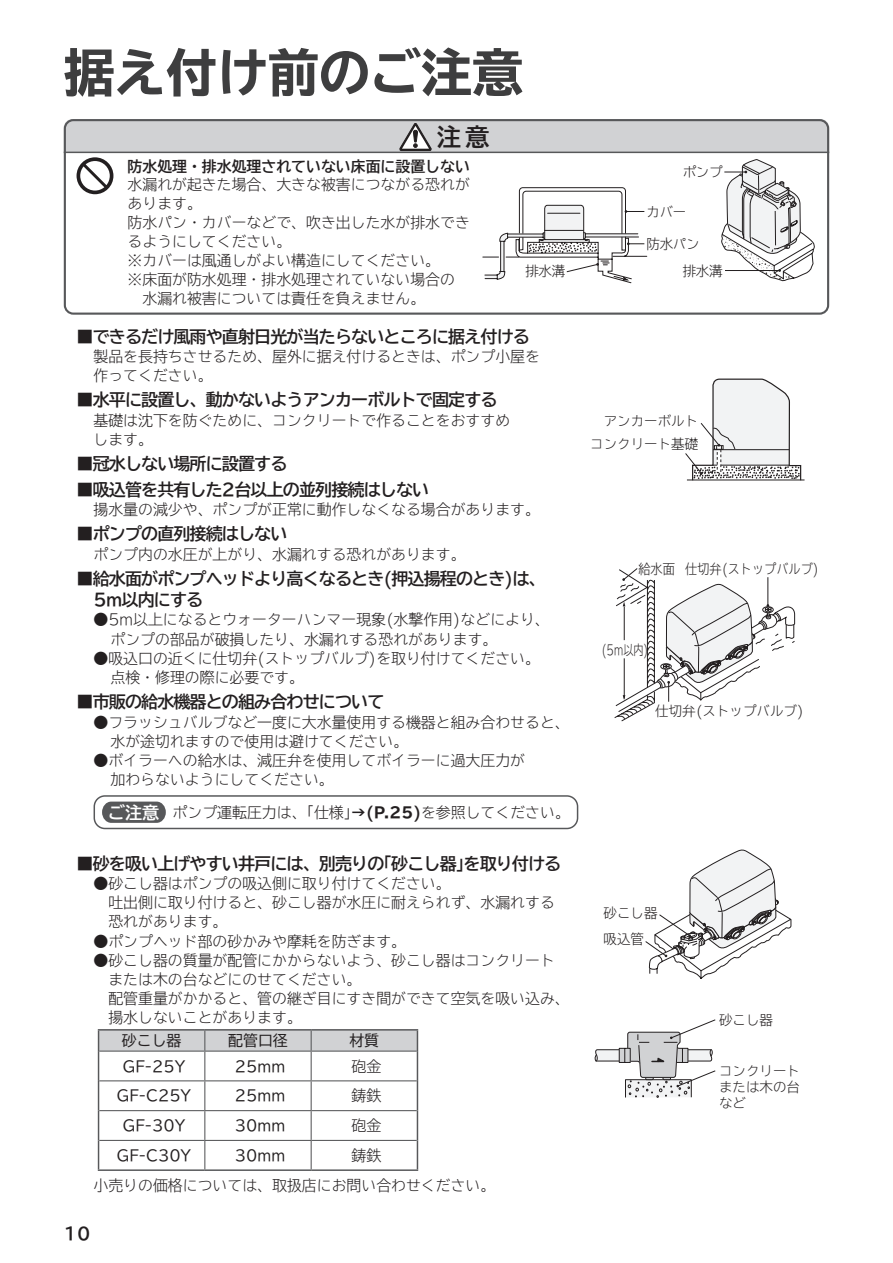
<style>
.page{position:relative;width:893px;height:1263px;background:#fff}
.page>*{position:absolute;margin:0;border:0;box-sizing:border-box;transform-origin:0 0}
.t1{font:700 expanded 51px "TBUD Go Std";color:#3e3e3f}
.t2{font:24.3px "TBUD Go Std Bold 90 pv RKSJ H";color:#231f20}
.t3{font:700 16.95px/21.3px "TBUD Go Std";letter-spacing:-.05em;color:#231f20}
.t4{font:300 14.85px/19.2px "TBUD Go Std Super";color:#231f20}
.t5{font:14.85px "TBUD Go Std";color:#231f20}
.t6{font:700 14.85px "TBUD Go Std";color:#231f20}
.t7{font:13.5px/16.2px "TBUD Go Std Super Light 90 pv RKSJ H";color:#231f20;text-align:right}
.t8{font:13.5px "TBUD Go Std Super Light 90 pv RKSJ H";color:#231f20;scale:.9 1}
.t9{font:13.5px "TBUD Go Std Super Light 90 pv RKSJ H";color:#231f20;scale:.75 1}
.s1{font-family:"TBUD Go Std";font-weight:700;font-size:16.95px;color:#fff}
.s2{font-family:"TBUD Go Std";font-weight:700;font-stretch:expanded}
</style>
<div class="page">
<svg style="left:64px;top:119px;width:765px;height:164px"></svg>
<div style="left:94px;top:795px;width:484px;height:34px;border:1px solid #57585a;border-radius:11px"></div>
<svg style="left:102px;top:801px;width:64px;height:22px"></svg>
<hr style="left:687px;top:479px;width:117px;height:1px;background:#231f20">
<svg style="left:685px;top:379px;width:117px;height:101px"></svg>
<svg style="left:614px;top:568px;width:181px;height:154px"></svg>
<svg style="left:645px;top:849px;width:146px;height:130px"></svg>
<svg style="left:595px;top:1019px;width:121px;height:78px"></svg>
<hr style="left:98px;top:1029px;width:107px;height:1px;background:#57585a">
<hr style="left:205px;top:1029px;width:106px;height:1px;background:#57585a">
<hr style="left:311px;top:1029px;width:107px;height:1px;background:#57585a">
<hr style="left:98px;top:1169px;width:107px;height:2px;background:#57585a">
<hr style="left:205px;top:1169px;width:106px;height:2px;background:#57585a">
<hr style="left:311px;top:1169px;width:107px;height:2px;background:#57585a">
<svg style="left:98px;top:1030px;width:320px;height:139px"></svg>
<h1 class="t1" style="left:64px;top:44px;width:461px">据え付け前のご注意</h1>
<h2 class="t2" style="left:437px;top:117px;width:54px">注意</h2>
<p class="t6" style="left:128px;top:154px;width:344px">防水処理・排水処理されていない床面に設置しない</p>
<p class="t4" style="left:128px;top:174px;width:344px">水漏れが起きた場合、大きな被害につながる恐れがあります。<br>防水パン・カバーなどで、吹き出した水が排水できるようにしてください。<br>※カバーは風通しがよい構造にしてください。<br>※床面が防水処理・排水処理されていない場合の　水漏れ被害については責任を負えません。</p>
<p class="t7" style="left:525px;top:262px;width:41px">排水溝</p>
<p class="t3" style="left:77px;top:327px;width:455px">■できるだけ風雨や直射日光が当たらないところに据え付ける</p>
<p class="t4" style="left:94px;top:346px;width:448px">製品を長持ちさせるため、屋外に据え付けるときは、ポンプ小屋を作ってください。</p>
<p class="t3" style="left:77px;top:389px;width:422px">■水平に設置し、動かないようアンカーボルトで固定する</p>
<p class="t4" style="left:94px;top:410px;width:418px">基礎は沈下を防ぐために、コンクリートで作ることをおすすめします。</p>
<p class="t3" style="left:77px;top:453px;width:212px">■冠水しない場所に設置する</p>
<p class="t3" style="left:77px;top:479px;width:354px">■吸込管を共有した2台以上の並列接続はしない</p>
<p class="t4" style="left:94px;top:499px;width:448px">揚水量の減少や、ポンプが正常に動作しなくなる場合があります。</p>
<p class="t3" style="left:77px;top:523px;width:212px">■ポンプの直列接続はしない</p>
<p class="t4" style="left:94px;top:544px;width:374px">ポンプ内の水圧が上がり、水漏れする恐れがあります。</p>
<p class="t3" style="left:94px;top:568px;width:453px;text-indent:-17px">■給水面がポンプヘッドより高くなるとき(押込揚程のとき)は、<br>5m以内にする</p>
<p class="t4" style="left:111px;top:610px;width:441px;text-indent:-17px">●5m以上になるとウォーターハンマー現象(水撃作用)などにより、ポンプの部品が破損したり、水漏れする恐れがあります。</p>
<p class="t4" style="left:111px;top:648px;width:431px;text-indent:-17px">●吸込口の近くに仕切弁(ストップバルブ)を取り付けてください。点検・修理の際に必要です。</p>
<p class="t3" style="left:77px;top:691px;width:309px">■市販の給水機器との組み合わせについて</p>
<p class="t4" style="left:111px;top:712px;width:461px;text-indent:-17px">●フラッシュバルブなど一度に大水量使用する機器と組み合わせると、水が途切れますので使用は避けてください。</p>
<p class="t4" style="left:111px;top:750px;width:416px;text-indent:-17px">●ボイラーへの給水は、減圧弁を使用してボイラーに過大圧力が加わらないようにしてください。</p>
<p class="t4" style="left:108px;top:802px;width:463px"><span class="s1">ご注意</span> ポンプ運転圧力は、｢仕様｣<span class="s2">→(P.25)</span>を参照してください。</p>
<p class="t3" style="left:77px;top:853px;width:486px">■砂を吸い上げやすい井戸には、別売りの｢砂こし器｣を取り付ける</p>
<p class="t4" style="left:108px;top:873px;width:448px;text-indent:-15px">●砂こし器はポンプの吸込側に取り付けてください。<br>吐出側に取り付けると、砂こし器が水圧に耐えられず、水漏れする恐れがあります。</p>
<p class="t4" style="left:94px;top:931px;width:314px">●ポンプヘッド部の砂かみや摩耗を防ぎます。</p>
<p class="t4" style="left:94px;top:950px;width:478px">●砂こし器の質量が配管にかからないよう、砂こし器はコンクリート　または木の台などにのせてください。<br>　配管重量がかかると、管の継ぎ目にすき間ができて空気を吸い込み、　揚水しないことがあります。</p>
<p class="t5" style="left:122px;top:1028px;width:61px">砂こし器</p>
<p class="t5" style="left:228px;top:1028px;width:61px">配管口径</p>
<p class="t5" style="left:349px;top:1028px;width:31px">材質</p>
<p class="t5" style="left:123px;top:1054px;width:64px">GF-25Y</p>
<p class="t5" style="left:235px;top:1054px;width:52px">25mm</p>
<p class="t4" style="left:352px;top:1056px;width:31px">砲金</p>
<p class="t5" style="left:117px;top:1083px;width:76px">GF-C25Y</p>
<p class="t5" style="left:235px;top:1083px;width:52px">25mm</p>
<p class="t4" style="left:352px;top:1086px;width:31px">鋳鉄</p>
<p class="t5" style="left:123px;top:1113px;width:64px">GF-30Y</p>
<p class="t5" style="left:235px;top:1113px;width:52px">30mm</p>
<p class="t4" style="left:352px;top:1115px;width:31px">砲金</p>
<p class="t5" style="left:117px;top:1143px;width:76px">GF-C30Y</p>
<p class="t5" style="left:235px;top:1143px;width:52px">30mm</p>
<p class="t4" style="left:352px;top:1145px;width:31px">鋳鉄</p>
<p class="t4" style="left:94px;top:1175px;width:403px">小売りの価格については、取扱店にお問い合わせください。</p>
<p class="t3" style="left:64px;top:1223px;width:28px">10</p>
<p class="t7" style="left:683px;top:164px;width:41px">ポンプ</p>
<p class="t7" style="left:647px;top:203px;width:41px">カバー</p>
<p class="t7" style="left:647px;top:235px;width:54px">防水パン</p>
<p class="t7" style="left:683px;top:262px;width:41px">排水溝</p>
<p class="t7" style="left:590px;top:409px;width:109px;line-height:22.8px">アンカーボルトコンクリート基礎</p>
<p class="t8" style="left:638px;top:558px;width:202px">給水面 仕切弁(ストップバルブ)</p>
<p class="t9" style="left:601px;top:638px;width:64px">(5m以内)</p>
<p class="t7" style="left:655px;top:702px;width:150px">仕切弁(ストップバルブ)</p>
<p class="t7" style="left:603px;top:900px;width:55px;line-height:25.7px;text-align:left">砂こし器吸込管</p>
<p class="t7" style="left:719px;top:1011px;width:55px">砂こし器</p>
<p class="t7" style="left:719px;top:1062px;width:82px;text-align:justify">コンクリートまたは木の台など</p>
</div>
